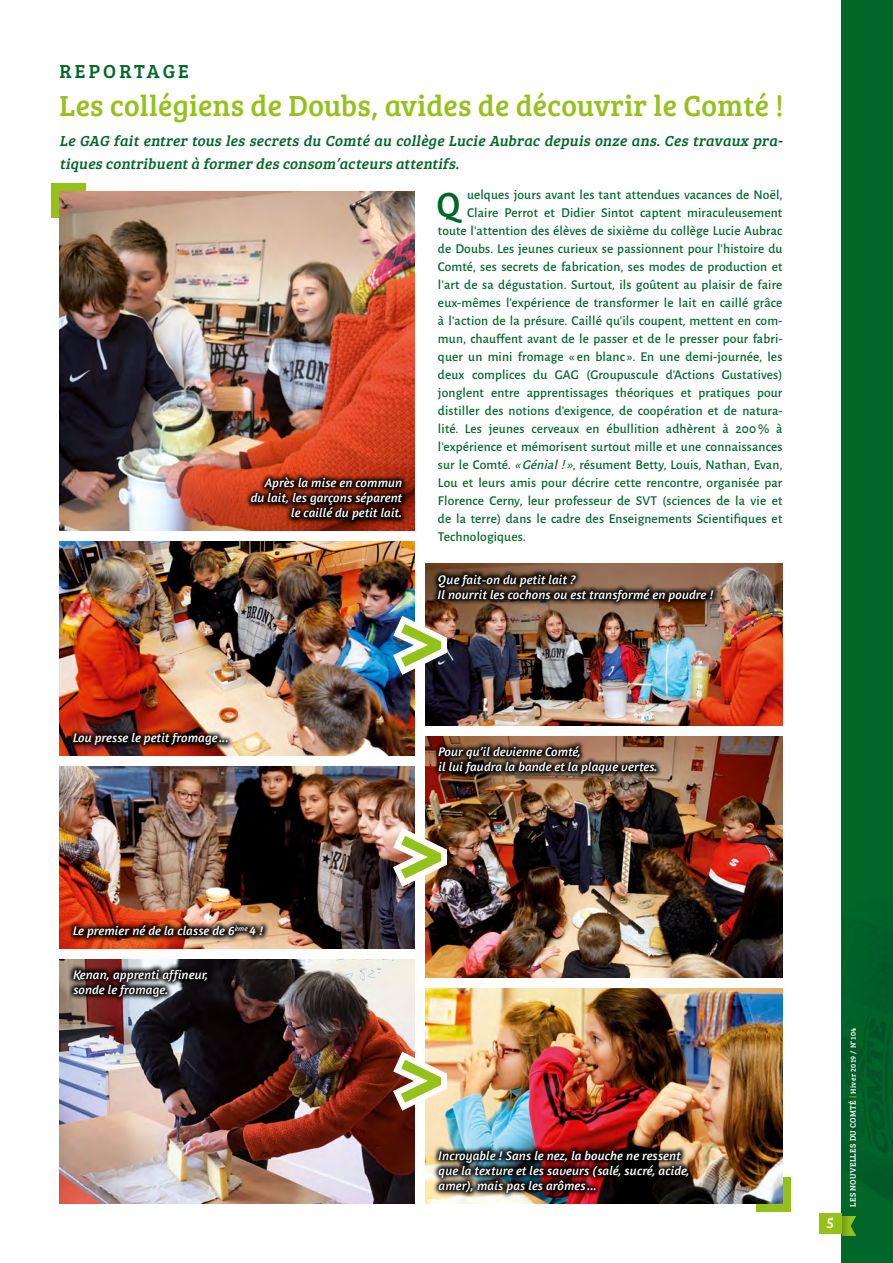
<style>
.page{position:relative;width:893px;height:1263px;background:#fff}
.page>*{position:absolute;margin:0;border:0;box-sizing:border-box;transform-origin:0 0}
.t1{font:36px "Bree Serif";color:#006729}
.t2{font:30px "Bree Serif";letter-spacing:.01em;color:#94c11a}
.t3{font:19.5px "Bree Serif";letter-spacing:.16em;color:#006729}
.t4{font:italic 15px/22.5px "Bree Serif";color:#006729}
.t5{font:14.85px "Bree Serif";color:#fff}
.t6{font:500 13.5px "Alegreya Sans";letter-spacing:.01em;color:#006729}
.t7{font:italic 12.75px "Amaranth";letter-spacing:.01em;color:#fff}
.t8{font:8.25px "Bree Serif";letter-spacing:.04em;color:#fff}
.s1{font-style:italic}
.s2{font-size:8.1px;color:#94c11a}
.s3{font-size:7.5px}
</style>
<div class="page">
<div style="left:756px;top:1177px;width:34px;height:34px;background:#94c11a"></div>
<div style="left:52px;top:184px;width:34px;height:34px;background:#94c11a"></div>
<div style="left:842px;top:0;width:51px;height:1263px;background:#006729"></div>
<img style="left:842px;top:926px;width:51px;height:310px">
<div style="left:819px;top:1213px;width:23px;height:20px;background:#94c11a"></div>
<svg style="left:842px;top:1216px;width:14px;height:20px"></svg>
<img style="left:60px;top:192px;width:355px;height:339px">
<img style="left:60px;top:541px;width:355px;height:215px">
<img style="left:425px;top:564px;width:357px;height:162px">
<img style="left:60px;top:766px;width:355px;height:183px">
<img style="left:60px;top:959px;width:355px;height:244px">
<img style="left:425px;top:736px;width:357px;height:242px">
<img style="left:425px;top:988px;width:357px;height:215px">
<svg style="left:245px;top:472px;width:164px;height:55px"></svg>
<div style="left:246px;top:472px;width:162px;height:54px;background:#000;opacity:.77"></div>
<svg style="left:67px;top:727px;width:167px;height:25px"></svg>
<div style="left:68px;top:727px;width:165px;height:23px;background:#000;opacity:.77"></div>
<svg style="left:67px;top:919px;width:203px;height:26px"></svg>
<div style="left:68px;top:920px;width:201px;height:23px;background:#000;opacity:.77"></div>
<svg style="left:67px;top:963px;width:147px;height:40px"></svg>
<div style="left:68px;top:964px;width:145px;height:38px;background:#000;opacity:.77"></div>
<svg style="left:432px;top:569px;width:288px;height:40px"></svg>
<div style="left:432px;top:569px;width:287px;height:38px;background:#000;opacity:.77"></div>
<svg style="left:433px;top:740px;width:230px;height:41px"></svg>
<div style="left:433px;top:740px;width:229px;height:39px;background:#000;opacity:.77"></div>
<svg style="left:433px;top:1144px;width:262px;height:55px"></svg>
<div style="left:433px;top:1144px;width:261px;height:54px;background:#000;opacity:.77"></div>
<img style="left:389px;top:612px;width:63px;height:67px">
<img style="left:389px;top:824px;width:63px;height:67px">
<svg style="left:389px;top:1047px;width:63px;height:68px"></svg>
<p class="t3" style="left:60px;top:57px;width:131px">REPORTAGE</p>
<p class="t2" style="left:60px;top:83px;width:726px">Les collégiens de Doubs, avides de découvrir le Comté !</p>
<p class="t4" style="left:60px;top:129px;width:728px">Le GAG fait entrer tous les secrets du Comté au collège Lucie Aubrac depuis onze ans. Ces travaux pra&shy;tiques contribuentà former des consom’acteurs attentifs.</p>
<p class="t1" style="left:437px;top:178px;width:25px">Q</p>
<p class="t6" style="left:467px;top:185px;width:317px">uelques jours avant les tant attendues vacances de Noël,</p>
<p class="t6" style="left:467px;top:203px;width:317px">Claire Perrot et Didier Sintot captent miraculeusement</p>
<p class="t6" style="left:438px;top:221px;width:346px">toute l’attention des élèves de sixième du collège Lucie Aubrac</p>
<p class="t6" style="left:438px;top:239px;width:346px">de Doubs. Les jeunes curieux se passionnent pour l’histoire du</p>
<p class="t6" style="left:438px;top:257px;width:346px">Comté, ses secrets de fabrication, ses modes de production et</p>
<p class="t6" style="left:438px;top:275px;width:346px">l’art de sa dégustation. Surtout, ils goûtent au plaisir de faire</p>
<p class="t6" style="left:438px;top:293px;width:346px">eux-mêmes l’expérience de transformer le lait en caillé grâce</p>
<p class="t6" style="left:438px;top:311px;width:346px">à l’action de la présure. Caillé qu’ils coupent, mettent en com-</p>
<p class="t6" style="left:438px;top:329px;width:346px">mun, chauffent avant de le passer et de le presser pour fabri-</p>
<p class="t6" style="left:438px;top:347px;width:346px">quer un mini fromage « en blanc ». En une demi-journée, les</p>
<p class="t6" style="left:438px;top:365px;width:346px">deux complices du GAG (Groupuscule d’Actions Gustatives)</p>
<p class="t6" style="left:438px;top:383px;width:346px">jonglent entre apprentissages théoriques et pratiques pour</p>
<p class="t6" style="left:438px;top:401px;width:346px">distiller des notions d’exigence, de coopération et de natura-</p>
<p class="t6" style="left:438px;top:419px;width:346px">lité. Les jeunes cerveaux en ébullition adhèrent à 200 % à</p>
<p class="t6" style="left:438px;top:437px;width:346px">l’expérience et mémorisent surtout mille et une connaissances</p>
<p class="t6" style="left:438px;top:455px;width:346px">sur le Comté. <span class="s1">«Génial!»</span>, résument Betty, Louis, Nathan, Evan,</p>
<p class="t6" style="left:438px;top:473px;width:346px">Lou et leurs amis pour décrire cette rencontre, organisée par</p>
<p class="t6" style="left:438px;top:491px;width:346px">Florence Cerny, leur professeur de SVT (sciences de la vie et</p>
<p class="t6" style="left:438px;top:509px;width:346px">de la terre) dans le cadre des Enseignements Scientifiques et</p>
<p class="t6" style="left:438px;top:527px;width:89px">Technologiques.</p>
<p class="t7" style="left:265px;top:476px;width:139px">Après la mise en commun</p>
<p class="t7" style="left:251px;top:491px;width:153px">du lait, les garçons séparent</p>
<p class="t7" style="left:291px;top:506px;width:113px">le caillé du petit lait.</p>
<p class="t7" style="left:73px;top:731px;width:157px">Lou presse le petit fromage ...</p>
<p class="t7" style="left:438px;top:572px;width:139px">Que fait-on du petit lait ?</p>
<p class="t7" style="left:438px;top:587px;width:277px">Il nourrit les cochons ou est transformé en poudre !</p>
<p class="t7" style="left:439px;top:744px;width:144px">Pour qu’il devienne Comté,</p>
<p class="t7" style="left:439px;top:759px;width:220px">il lui faudra la bande et la plaque vertes.</p>
<p class="t7" style="left:73px;top:924px;width:192px">Le premier né de la classe de 6<sup>ème</sup> 4 !</p>
<p class="t7" style="left:73px;top:967px;width:137px">Kenan, apprenti affineur,</p>
<p class="t7" style="left:73px;top:982px;width:97px">sonde le fromage.</p>
<p class="t7" style="left:439px;top:1148px;width:244px">Incroyable ! Sans le nez, la bouche ne ressent</p>
<p class="t7" style="left:439px;top:1163px;width:253px">que la texture et les saveurs (salé, sucré, acide,</p>
<p class="t7" style="left:439px;top:1178px;width:160px">amer), mais pas les arômes ...</p>
<p class="t5" style="left:827px;top:1212px;width:9px">5</p>
<p class="t8" style="left:847px;top:1207px;width:180px;rotate:-90deg">LES NOUVELLES DU COMTÉ <span class="s2">|</span> <span class="s3">Hiver 2019 / N°104</span></p>
</div>
